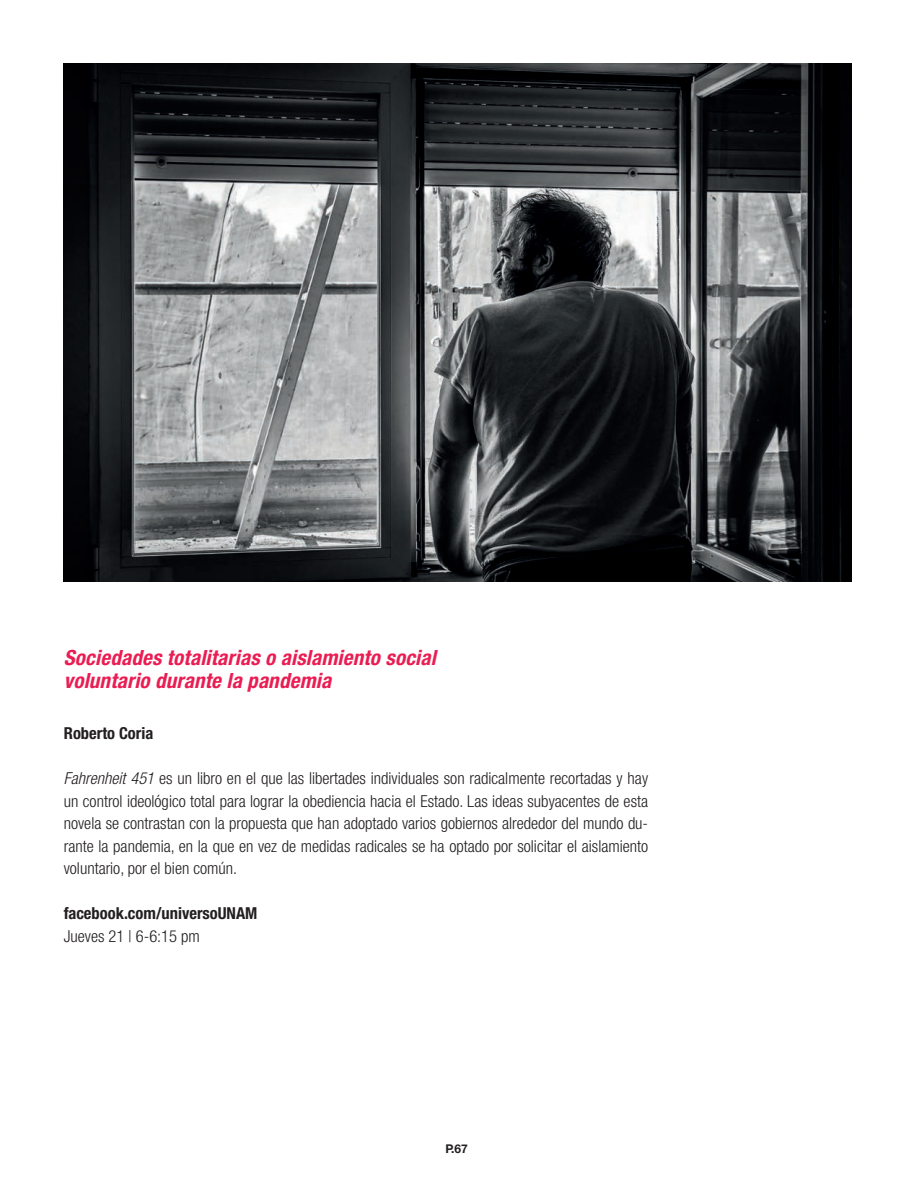
<style>
.page{position:relative;width:915px;height:1191px;background:#fff}
.page>*{position:absolute;margin:0;border:0;box-sizing:border-box;transform-origin:0 0}
.t1{font:italic 700 condensed 21px/22.5px "Helvetica Neue";letter-spacing:.01em;color:#ea1d53}
.t2{font:300 condensed 16.5px/22.5px "Helvetica Neue";color:#231f20;text-align:justify}
.t3{font:700 condensed 16.5px "Helvetica Neue";color:#231f20}
.t4{font:700 12px "Helvetica Neue";color:#231f20}
.s1{font-style:italic}
</style>
<div class="page">
<img style="left:64px;top:64px;width:786px;height:517px">
<p class="t1" style="left:64px;top:646px;width:373px">Sociedades totalitarias o aislamiento social voluntario durante la pandemia</p>
<p class="t3" style="left:64px;top:723px;width:91px">Roberto Coria</p>
<p class="t2" style="left:64px;top:767px;width:585px"><span class="s1">Fahrenheit 451</span> es un libro en el que las libertades individuales son radicalmente recortadas y hay un control ideológico total para lograr la obediencia hacia el Estado. Las ideas subyacentes de esta novela se contrastan con la propuesta que han adoptado varios gobiernos alrededor del mundo du&shy;rante la pandemia, en la que en vez de medidas radicales se ha optado por solicitar el aislamiento voluntario, por el bien común.</p>
<p class="t3" style="left:64px;top:903px;width:195px">facebook.com/universoUNAM</p>
<p class="t2" style="left:64px;top:924px;width:137px">Jueves 21 | 6-6:15 pm</p>
<p class="t4" style="left:445px;top:1139px;width:24px">P.67</p>
</div>
